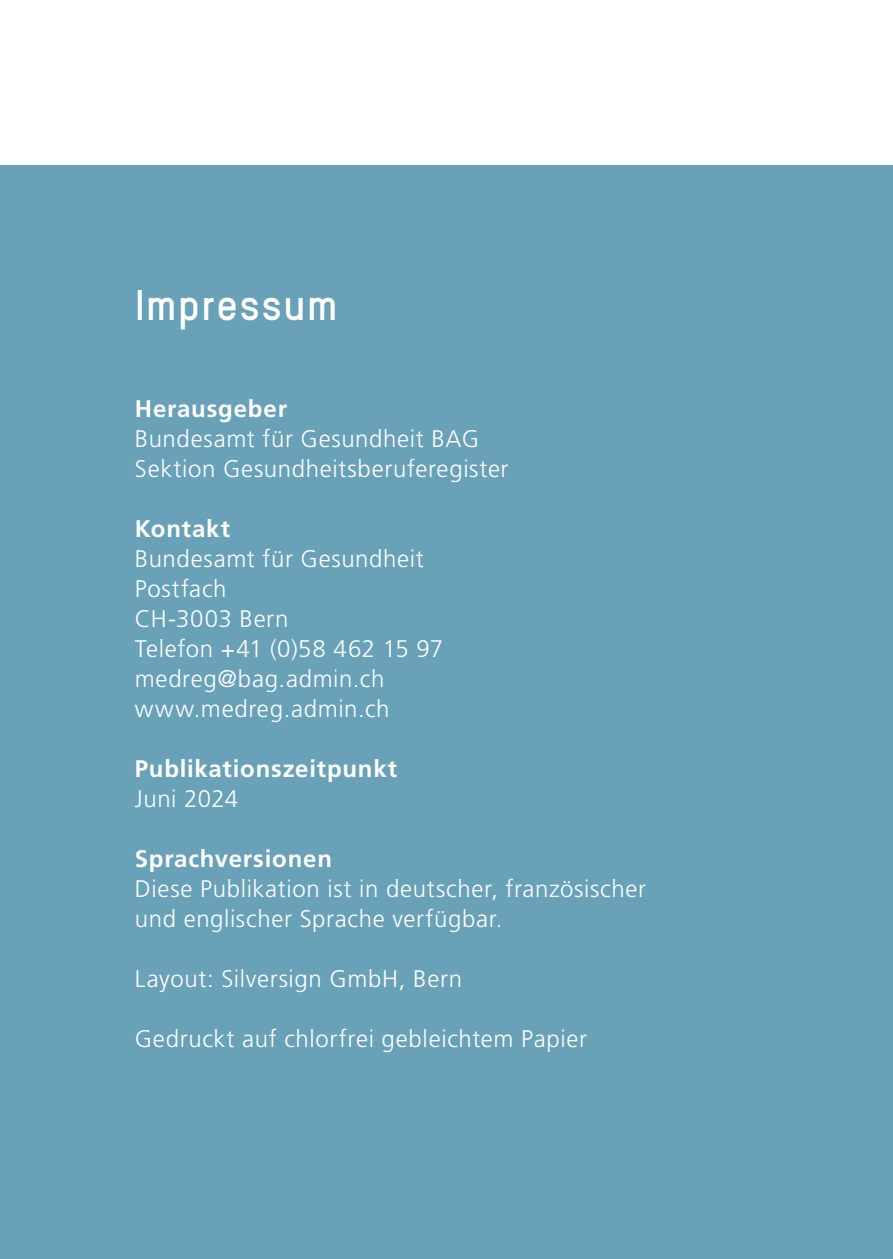
<style>
.page{position:relative;width:893px;height:1259px;background:#fff}
.page>*{position:absolute;margin:0;border:0;box-sizing:border-box;transform-origin:0 0}
.t1{font:700 42px "TSTAR";letter-spacing:.025em;color:#fff}
.t2{font:300 24px/30px "Frutiger LT Pro";letter-spacing:.03em;color:#fff}
.t3{font:700 24px "Frutiger LT Pro";letter-spacing:.035em;color:#fff}
</style>
<div class="page">
<div style="left:0;top:166px;width:893px;height:1093px;background:#69a1b8"></div>
<hr style="left:892px;top:790px;width:1px;height:469px;background:#fff">
<h1 class="t1" style="left:135px;top:279px;width:204px">Impressum</h1>
<p class="t3" style="left:135px;top:394px;width:154px">Herausgeber</p>
<p class="t2" style="left:135px;top:423px;width:375px">Bundesamt für Gesundheit BAG<br>Sektion Gesundheitsberuferegister</p>
<p class="t3" style="left:135px;top:514px;width:97px">Kontakt</p>
<p class="t2" style="left:135px;top:543px;width:310px">Bundesamt für Gesundheit<br>Postfach<br>CH-3003 Bern<br>Telefon +41 (0)58 462 15 97 medreg@bag.admin.ch www.medreg.admin.ch</p>
<p class="t3" style="left:135px;top:754px;width:264px">Publikationszeitpunkt</p>
<p class="t2" style="left:135px;top:783px;width:105px">Juni 2024</p>
<p class="t3" style="left:135px;top:844px;width:199px">Sprachversionen</p>
<p class="t2" style="left:135px;top:873px;width:513px">Diese Publikation ist in deutscher, französischer und englischer Sprache verfügbar.</p>
<p class="t2" style="left:135px;top:963px;width:329px">Layout: Silversign GmbH, Bern</p>
<p class="t2" style="left:135px;top:1023px;width:454px">Gedruckt auf chlorfrei gebleichtem Papier</p>
</div>
